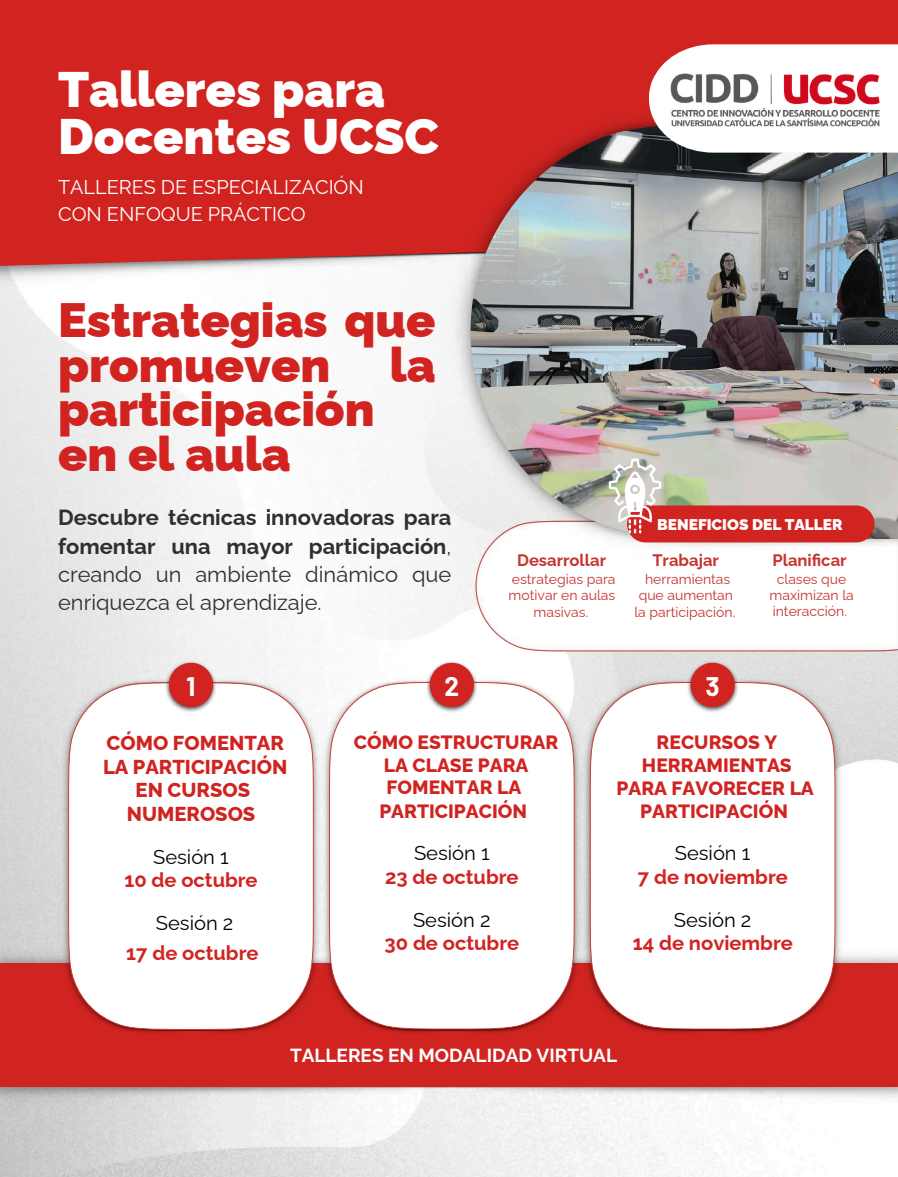
<style>
.page{position:relative;width:898px;height:1177px;background:#fff}
.page>*{position:absolute;margin:0;border:0;box-sizing:border-box;transform-origin:0 0}
.t1{font:900 49.88px/46.6px "Raleway";color:#fff}
.t2{font:900 48.12px/44.6px "Raleway";color:#d12421}
.t3{font:700 26.25px "Barlow";color:#fff}
.t4{font:700 21.88px/28.2px "Raleway";color:#2f2f2f;text-align:justify}
.t5{font:700 20.12px "Raleway";color:#d12421}
.t6{font:800 20.12px/23.6px "Raleway";color:#d12421;text-align:center}
.t7{font:20.12px "Raleway";color:#000}
.t8{font:19.86px/26.9px "Raleway";color:#fff}
.t9{font:800 19.25px/22.8px "Raleway";color:#d12421;text-align:center}
.t10{font:700 18.99px "Raleway";color:#fff}
.t11{font:700 16.62px "Raleway";color:#c53430}
.t12{font:900 15.49px "Raleway";color:#fff}
.t13{font:14px/16.6px "Raleway";color:#c53430;text-align:center}
.s1{font-weight:400}
</style>
<div class="page">
<img style="left:0;top:890px;width:898px;height:268px">
<div style="left:0;top:962px;width:898px;height:123px;background:#d12421"></div>
<img style="left:33px;top:543px;width:316px;height:626px">
<svg style="left:68px;top:682px;width:226px;height:347px"></svg>
<img style="left:164px;top:660px;width:54px;height:53px">
<svg style="left:169px;top:662px;width:44px;height:44px;background:#d14946"></svg>
<img style="left:294px;top:543px;width:261px;height:625px">
<svg style="left:329px;top:681px;width:226px;height:348px"></svg>
<img style="left:425px;top:660px;width:53px;height:53px">
<svg style="left:430px;top:662px;width:44px;height:44px"></svg>
<img style="left:555px;top:697px;width:315px;height:471px">
<svg style="left:590px;top:697px;width:245px;height:332px"></svg>
<img style="left:686px;top:697px;width:53px;height:16px">
<svg style="left:690px;top:697px;width:45px;height:9px"></svg>
<div style="left:0;top:0;width:898px;height:266px;background:#d12421"></div>
<img style="left:435px;top:0;width:462px;height:697px">
<img style="left:470px;top:123px;width:428px;height:415px">
<svg style="left:649px;top:44px;width:249px;height:109px"></svg>
<img style="left:670px;top:73px;width:210px;height:53px">
<div style="left:627px;top:505px;width:247px;height:37px;background:#d12421;border-radius:18px"></div>
<svg style="left:609px;top:458px;width:52px;height:75px"></svg>
<h1 class="t1" style="left:58px;top:66px;width:382px">Talleres para<br>Docentes UCSC</h1>
<p class="t8" style="left:58px;top:173px;width:307px">TALLERES DE ESPECIALIZACIÓN<br>CON ENFOQUE PRÁCTICO</p>
<h2 class="t2" style="left:58px;top:297px;width:379px">Estrategias que promueven la participación en el aula</h2>
<p class="t4" style="left:58px;top:503px;width:395px">Descubre técnicas innovadoras para fomentar una mayor participación<span class="s1">, creando un ambiente dinámico que enriquezca el aprendizaje.</span></p>
<p class="t11" style="left:517px;top:550px;width:91px">Desarrollar</p>
<p class="t13" style="left:509px;top:570px;width:108px">estrategias para motivar en aulas masivas.</p>
<p class="t12" style="left:657px;top:515px;width:187px">BENEFICIOS DEL TALLER</p>
<p class="t11" style="left:652px;top:550px;width:68px">Trabajar</p>
<p class="t13" style="left:634px;top:570px;width:102px">herramientas que aumentan la participación.</p>
<p class="t11" style="left:772px;top:550px;width:76px">Planificar</p>
<p class="t13" style="left:769px;top:570px;width:86px">clases que maximizan la interacción.</p>
<p class="t3" style="left:186px;top:669px;width:10px">1</p>
<p class="t3" style="left:444px;top:669px;width:16px">2</p>
<p class="t3" style="left:705px;top:669px;width:16px">3</p>
<p class="t9" style="left:354px;top:731px;width:206px">CÓMO ESTRUCTURAR<br>LA CLASE PARA<br>FOMENTAR LA<br>PARTICIPACIÓN</p>
<p class="t9" style="left:616px;top:730px;width:199px;line-height:23px">RECURSOS Y<br>HERRAMIENTAS<br>PARA FAVORECER LA<br>PARTICIPACIÓN</p>
<p class="t6" style="left:103px;top:730px;width:186px">CÓMO FOMENTAR<br>LA PARTICIPACIÓN<br>EN CURSOS<br>NUMEROSOS</p>
<p class="t7" style="left:153px;top:844px;width:77px">Sesión 1</p>
<p class="t5" style="left:124px;top:867px;width:135px">10 de octubre</p>
<p class="t7" style="left:156px;top:910px;width:79px">Sesión 2</p>
<p class="t5" style="left:126px;top:940px;width:134px">17 de octubre</p>
<p class="t7" style="left:675px;top:840px;width:77px">Sesión 1</p>
<p class="t5" style="left:638px;top:864px;width:151px">7 de noviembre</p>
<p class="t7" style="left:674px;top:907px;width:79px">Sesión 2</p>
<p class="t5" style="left:633px;top:930px;width:162px">14 de noviembre</p>
<p class="t7" style="left:414px;top:841px;width:77px">Sesión 1</p>
<p class="t5" style="left:385px;top:864px;width:135px">23 de octubre</p>
<p class="t7" style="left:413px;top:907px;width:79px">Sesión 2</p>
<p class="t5" style="left:384px;top:930px;width:136px">30 de octubre</p>
<p class="t10" style="left:290px;top:1043px;width:329px">TALLERES EN MODALIDAD VIRTUAL</p>
</div>
